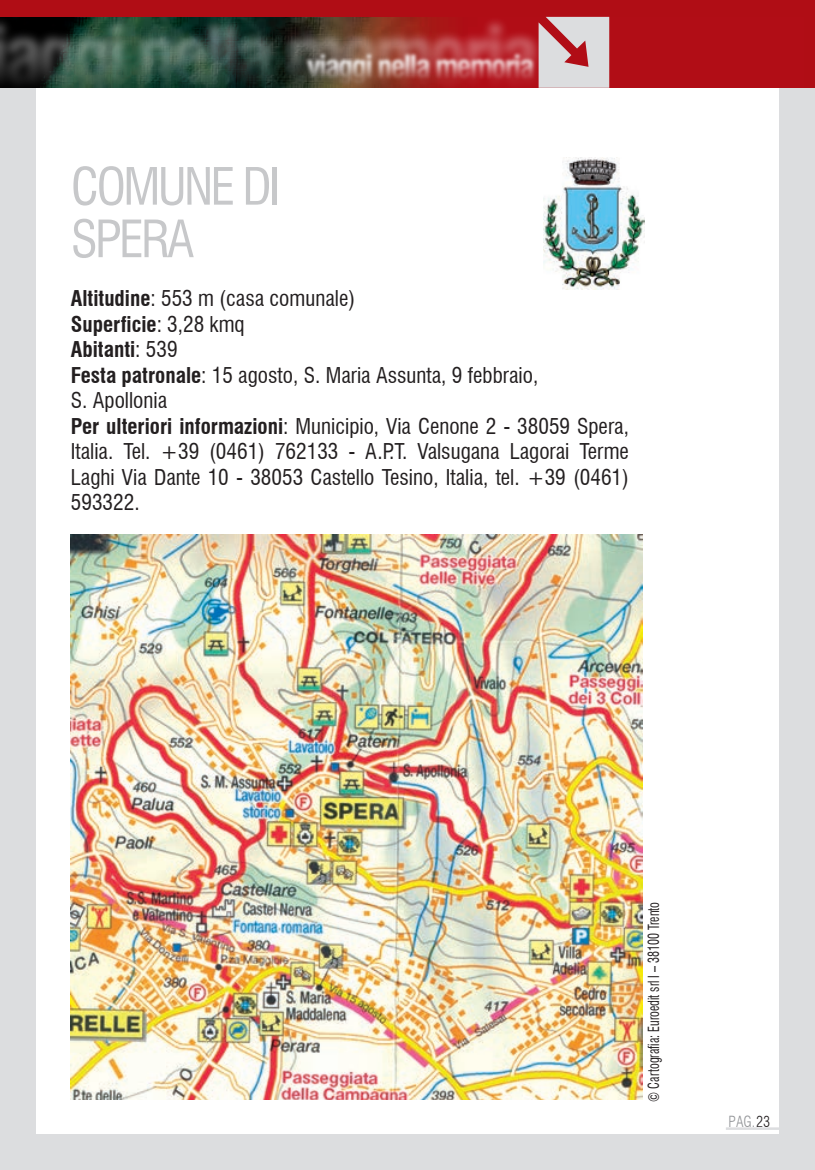
<style>
.page{position:relative;width:815px;height:1170px;background:#fff}
.page>*{position:absolute;margin:0;border:0;box-sizing:border-box;transform-origin:0 0}
.t1{font:condensed 50px/52.5px "Swiss 721 BT";letter-spacing:-.05em;color:#c7c8ca}
.t2{font:condensed 21.25px/25.5px "Swiss 721 BT";color:#231f20}
.t3{font:condensed 15px "Swiss 721 BT";color:#231f20;scale:.8 1}
.t4{font:300 condensed 15px "Swiss 721 BT";color:#939598}
.s1{font-weight:700}
.s2{color:#231f20}
</style>
<div class="page">
<div style="left:780px;top:0;width:35px;height:1169px;background:#dcdddf"></div>
<div style="left:0;top:0;width:35px;height:1169px;background:#dcdddf"></div>
<div style="left:0;top:1134px;width:815px;height:35px;background:#dcdddf"></div>
<div style="left:0;top:0;width:815px;height:88px;background:#b00d15"></div>
<img style="left:0;top:16px;width:610px;height:115px">
<hr style="left:726px;top:1127px;width:89px;height:2px;background:#dcdddf">
<img style="left:71px;top:534px;width:572px;height:564px">
<img style="left:543px;top:157px;width:102px;height:132px">
<h1 class="t1" style="left:71px;top:160px;width:211px">COMUNE DI<br>SPERA</h1>
<p class="t2" style="left:71px;top:286px;width:560px"><span class="s1">Altitudine</span>: 553 m (casa comunale)<br><span class="s1">Superficie</span>: 3,28 kmq<br><span class="s1">Abitanti</span>: 539<br><span class="s1">Festa patronale</span>: 15 agosto, S. Maria Assunta, 9 febbraio,<br>S. Apollonia<br><span class="s1">Per ulteriori informazioni</span>: Municipio, Via Cenone 2 - 38059 Spera, Italia. Tel. +39 (0461) 762133 - A.P.T. Valsugana Lagorai Terme Laghi Via Dante 10 - 38053 Castello Tesino, Italia, tel. +39 (0461)<br>593322.</p>
<p class="t3" style="left:645px;top:1101px;width:251px;rotate:-90deg">© Cartografia: Euroedit srl I – 38100 Trento</p>
<p class="t4" style="left:729px;top:1112px;width:43px">pag.<span class="s2">23</span></p>
</div>
